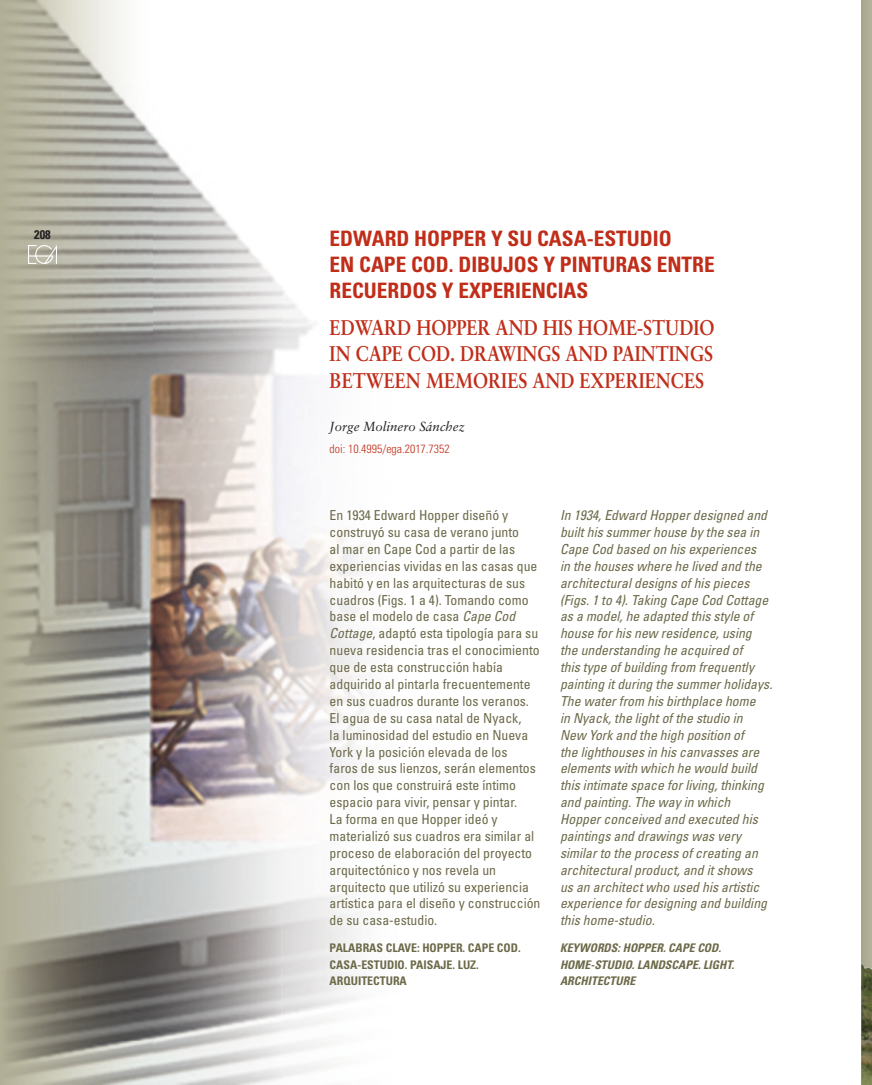
<style>
.page{position:relative;width:872px;height:1085px;background:#fff}
.page>*{position:absolute;margin:0;border:0;box-sizing:border-box;transform-origin:0 0}
.t1{font:700 21.25px/26.2px "Sabon";color:#c02d19;text-align:justify;scale:.85 1}
.t2{font:700 condensed 21.25px/26.2px "Univers";color:#c02d19}
.t3{font:italic condensed 13.75px/16.9px "Univers";color:#6d6a4a}
.t4{font:condensed 13.75px/16.9px "Univers";color:#6d6a4a}
.t5{font:italic 13.12px "Sabon";color:#231f20}
.t6{font:700 condensed 12.5px "Univers";color:#231f20}
.t7{font:700 condensed 11.88px/16.2px "Univers";color:#6d6a4a}
.t8{font:italic 700 condensed 11.88px/16.2px "Univers";color:#6d6a4a}
.t9{font:300 condensed 11.88px "Univers";color:#c02d19}
.s1{font-style:italic}
</style>
<div class="page">
<img style="left:281px;top:289px;width:40px;height:578px">
<img style="left:153px;top:135px;width:128px;height:775px">
<img style="left:153px;top:910px;width:128px;height:174px">
<div style="left:861px;top:0;width:11px;height:1084px;background:#afac93"></div>
<img style="left:0;top:0;width:153px;height:1084px">
<img style="left:29px;top:246px;width:27px;height:17px">
<img style="left:861px;top:964px;width:11px;height:120px">
<p class="t6" style="left:34px;top:226px;width:18px">208</p>
<h1 class="t2" style="left:330px;top:225px;width:386px">EDWARD HOPPER Y SU CASA-ESTUDIO<br>EN CAPE COD. DIBUJOS Y PINTURAS ENTRE<br>RECUERDOS Y EXPERIENCIAS</h1>
<h1 class="t1" style="left:330px;top:314px;width:454px">EDWARD HOPPER AND HIS HOME-STUDIO IN CAPE COD. DRAWINGS AND PAINTINGS BETWEEN MEMORIES AND EXPERIENCES</h1>
<p class="t5" style="left:330px;top:418px;width:136px">Jorge Molinero Sánchez</p>
<p class="t9" style="left:330px;top:442px;width:121px">doi: 10.4995/ega.2017.7352</p>
<p class="t4" style="left:330px;top:506px;width:212px">En 1934 Edward Hopper diseñó y construyó su casa de verano junto<br>al mar en Cape Cod a partir de las experiencias vividas en las casas que habitó y en las arquitecturas de sus cuadros (Figs. 1 a 4). Tomando como base el modelo de casa <span class="s1">Cape Cod Cottage</span>, adaptó esta tipología para su nueva residencia tras el conocimiento que de esta construcción había adquirido al pintarla frecuentemente en sus cuadros durante los veranos.<br>El agua de su casa natal de Nyack,<br>la luminosidad del estudio en Nueva York y la posición elevada de los<br>faros de sus lienzos, serán elementos con los que construirá este íntimo espacio para vivir, pensar y pintar.<br>La forma en que Hopper ideó y materializó sus cuadros era similar al proceso de elaboración del proyecto arquitectónico y nos revela un arquitecto que utilizó su experiencia artística para el diseño y construcción de su casa-estudio.</p>
<p class="t7" style="left:330px;top:939px;width:192px">PALABRAS CLAVE: HOPPER. CAPE COD.<br>CASA-ESTUDIO. PAISAJE. LUZ.<br>ARQUITECTURA</p>
<p class="t3" style="left:560px;top:506px;width:214px">In 1934, Edward Hopper designed and built his summer house by the sea in Cape Cod based on his experiences<br>in the houses where he lived and the architectural designs of his pieces (Figs. 1 to 4). Taking Cape Cod Cottage as a model, he adapted this style of house for his new residence, using the understanding he acquired of<br>this type of building from frequently painting it during the summer holidays.<br>The water from his birthplace home<br>in Nyack, the light of the studio in<br>New York and the high position of<br>the lighthouses in his canvasses are elements with which he would build this intimate space for living, thinking and painting. The way in which Hopper conceived and executed his paintings and drawings was very similar to the process of creating an architectural product, and it shows<br>us an architect who used his artistic experience for designing and building this home-studio.</p>
<p class="t8" style="left:560px;top:939px;width:175px">KEYWORDS: HOPPER. CAPE COD.<br>HOME-STUDIO. LANDSCAPE. LIGHT.<br>ARCHITECTURE</p>
</div>
